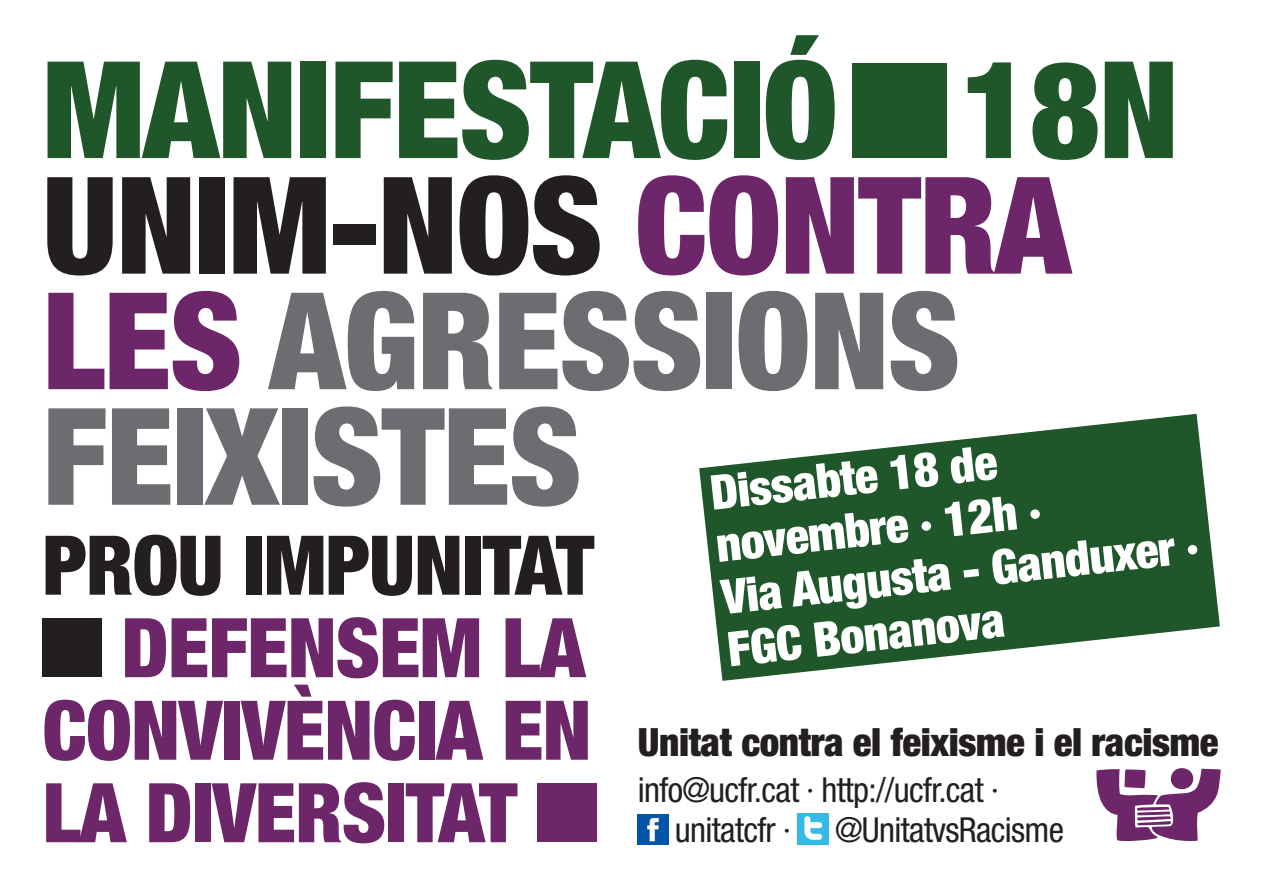
<style>
.page{position:relative;width:1263px;height:893px;background:#fff}
.page>*{position:absolute;margin:0;border:0;box-sizing:border-box;transform-origin:0 0}
.t1{font:900 condensed 135px/115.5px "Helvetica Neue LT Std";letter-spacing:-.01em;color:#6c6d70}
.t2{font:900 condensed 82.5px/82.5px "Helvetica Neue LT Std";letter-spacing:-.01em;color:#6c2669;text-align:justify}
.t3{font:900 condensed 82.5px "Helvetica Neue LT Std";letter-spacing:-.01em;color:#231f20}
.t4{font:900 condensed 48px/52.7px "Helvetica Neue LT Std";color:#fff}
.t5{font:900 condensed 39px "Helvetica Neue LT Std";letter-spacing:-.01em;color:#231f20}
.t6{font:condensed 34.5px/40.5px "Helvetica Neue LT Std";letter-spacing:-.02em;color:#231f20}
.s1{color:#1f572b}
.s2{color:#231f20}
.s3{color:#6c2669}
</style>
<div class="page">
<img style="left:638px;top:814px;width:30px;height:31px">
<img style="left:798px;top:813px;width:30px;height:31px">
<div style="left:852px;top:63px;width:95px;height:95px;background:#1f572b"></div>
<svg style="left:699px;top:414px;width:521px;height:267px;fill:#1f572b"></svg>
<svg style="left:1096px;top:769px;width:125px;height:73px"></svg>
<div style="left:43px;top:618px;width:59px;height:59px;background:#231f20"></div>
<div style="left:537px;top:783px;width:59px;height:59px;background:#6c2669"></div>
<h1 class="t1" style="left:42px;top:50px;width:1126px"><span class="s1">MANIFESTACIÓ 18N<br></span><span class="s2">UNIM-NOS</span> <span class="s3">CONTRA<br>LES</span> AGRESSIONS<br>FEIXISTES</h1>
<h3 class="t4" style="left:708px;top:465px;width:481px;rotate:-6deg">DISSABTE 18 DE<br>NOVEMBRE · 12H ·<br>VIA AUGUSTA - GANDUXER·<br>FGC</h3>
<h2 class="t3" style="left:43px;top:514px;width:553px">PROU IMPUNITAT</h2>
<h2 class="t2" style="left:43px;top:605px;width:550px;text-indent:79px">DEFENSEM LA CONVIVÈNCIA EN LA DIVERSITAT</h2>
<h3 class="t4" style="left:810px;top:613px;width:197px;rotate:-6deg">BONANOVA</h3>
<p class="t5" style="left:638px;top:718px;width:582px">UNITAT CONTRA EL FEIXISME I EL RACISME</p>
<p class="t6" style="left:675px;top:769px;width:326px;text-indent:-37px">info@ucfr.cat · http://ucfr.cat · unitatcfr ·</p>
<p class="t6" style="left:835px;top:809px;width:230px">@UnitatvsRacisme</p>
</div>
